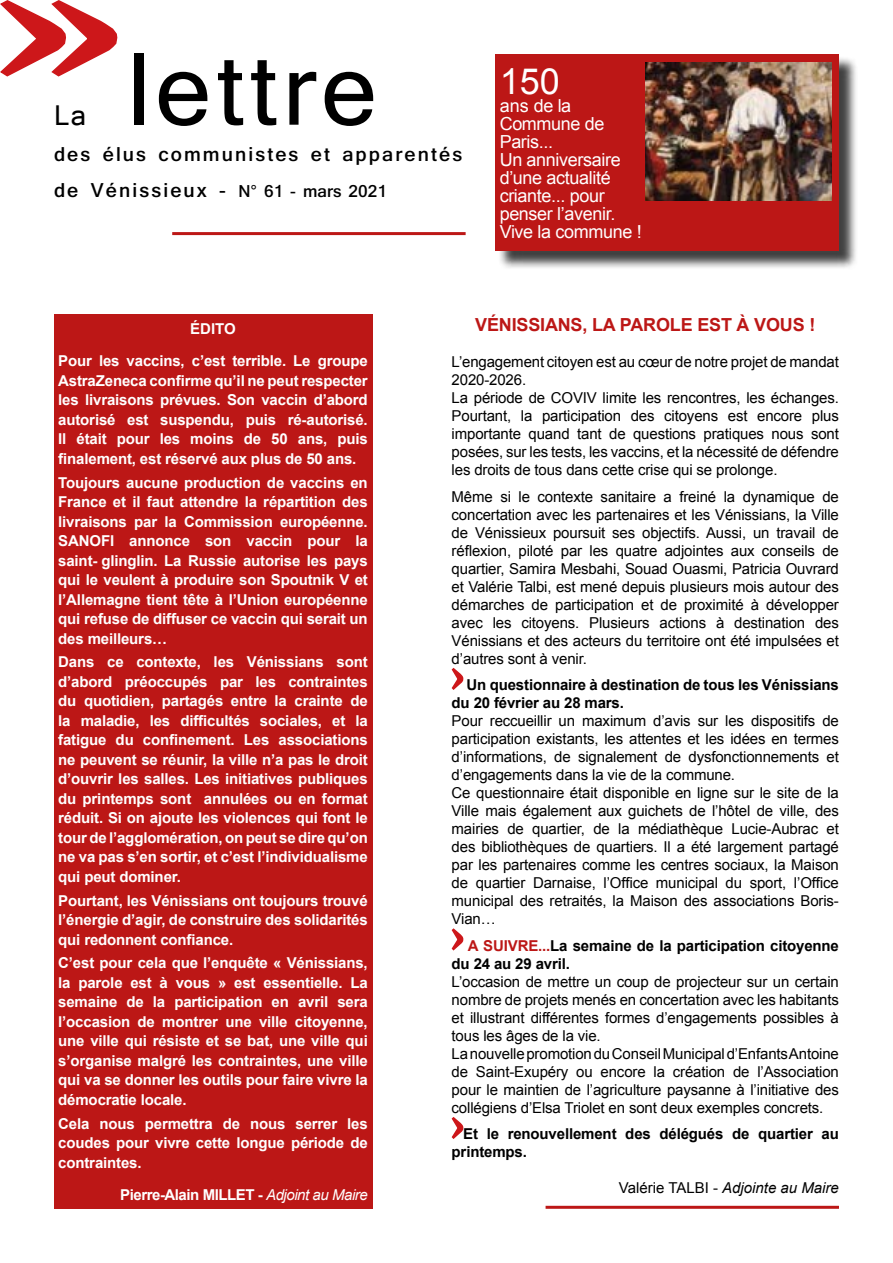
<style>
.page{position:relative;width:893px;height:1263px;background:#fff}
.page>*{position:absolute;margin:0;border:0;box-sizing:border-box;transform-origin:0 0}
.t1{font:108px "Shruti";letter-spacing:.05em;color:#000}
.t2{font:36px "Arial";color:#fff}
.t3{font:30px "Shruti";color:#000}
.t4{font:700 21px/36px "Shruti";letter-spacing:.1em;color:#000}
.t5{font:18px/18px "Arial";letter-spacing:-.02em;color:#fff}
.t6{font:700 18px "Arial";letter-spacing:-.01em;color:#bc1716}
.t7{font:15px/18px "Arial";letter-spacing:-.01em;color:#000}
.t8{font:700 15px/19.5px "Arial";letter-spacing:-.01em;color:#fff;text-align:justify}
.t9{font:700 15px/18px "Arial";letter-spacing:-.01em;color:#000}
.t10{font:700 15px "Arial";letter-spacing:-.03em;color:#fff}
.t11{font:italic 15px "Arial";color:#000}
.s1{font-size:18px}
.s2{font-weight:400;font-style:italic}
.s3{color:#bc1716}
.s4{font-style:normal}
</style>
<div class="page">
<div style="left:498px;top:57px;width:360px;height:213px;background:#000;opacity:.75"></div>
<div style="left:495px;top:54px;width:344px;height:197px;background:#bc1716"></div>
<svg style="left:451px;top:667px;width:13px;height:23px"></svg>
<svg style="left:451px;top:928px;width:13px;height:23px"></svg>
<svg style="left:451px;top:1117px;width:13px;height:22px"></svg>
<div style="left:54px;top:315px;width:318px;height:894px;background:#bc1716"></div>
<svg style="left:0;top:0;width:118px;height:77px"></svg>
<hr style="left:546px;top:1206px;width:293px;height:3px;background:#bc1716">
<hr style="left:172px;top:232px;width:294px;height:3px;background:#bc1716">
<img style="left:645px;top:63px;width:186px;height:137px">
<h1 class="t1" style="left:127px;top:24px;width:251px">lettre</h1>
<h3 class="t4" style="left:54px;top:135px;width:410px">des élus communistes et apparentés de Vénissieux - <span class="s1">N° 61 - mars 2021</span></h3>
<h3 class="t3" style="left:54px;top:97px;width:34px">La</h3>
<h2 class="t2" style="left:500px;top:57px;width:62px">150</h2>
<p class="t5" style="left:500px;top:96px;width:143px">ans de la<br>Commune de<br>Paris...<br>Un anniversaire d’une actualité criante... pour penser l’avenir.<br>Vive la commune !</p>
<p class="t8" style="left:58px;top:313px;width:311px;line-height:32.2px;text-align:center">ÉDITO<br>Pour les vaccins, c’est terrible. Le groupe</p>
<p class="t8" style="left:58px;top:371px;width:311px">AstraZeneca confirme qu’il ne peut respecter les livraisons prévues. Son vaccin d’abord autorisé est suspendu, puis ré-autorisé.<br>Il était pour les moins de 50 ans, puis finalement, est réservé aux plus de 50 ans.</p>
<p class="t8" style="left:58px;top:473px;width:311px">Toujours aucune production de vaccins en France et il faut attendre la répartition des livraisons par la Commission européenne.<br>SANOFI annonce son vaccin pour la saint- glinglin. La Russie autorise les pays qui le veulent à produire son Spoutnik V et l’Allemagne tient tête à l’Union européenne qui refuse de diffuser ce vaccin qui serait un des meilleurs…</p>
<p class="t8" style="left:58px;top:653px;width:311px">Dans ce contexte, les Vénissians sont d’abord préoccupés par les contraintes du quotidien, partagés entre la crainte de la maladie, les difficultés sociales, et la fatigue du confinement. Les associations ne peuvent se réunir, la ville n’a pas le droit d’ouvrir les salles. Les initiatives publiques du printemps sont annulées ou en format réduit. Si on ajoute les violences qui font le tour de l’agglomération, on peut se dire qu’on ne va pas s’en sortir, et c’est l’individualisme qui peut dominer.</p>
<p class="t8" style="left:58px;top:891px;width:311px">Pourtant, les Vénissians ont toujours trouvé l’énergie d’agir, de construire des solidarités qui redonnent confiance.</p>
<p class="t8" style="left:58px;top:954px;width:311px">C’est pour cela que l’enquête « Vénissians, la parole est à vous » est essentielle. La semaine de la participation en avril sera l’occasion de montrer une ville citoyenne, une ville qui résiste et se bat, une ville qui s’organise malgré les contraintes, une ville qui va se donner les outils pour faire vivre la démocratie locale.</p>
<p class="t8" style="left:58px;top:1114px;width:311px">Cela nous permettra de nous serrer les coudes pour vivre cette longue période de contraintes.</p>
<p class="t10" style="left:120px;top:1185px;width:249px">Pierre-Alain MILLET - <span class="s2">Adjoint au Maire</span></p>
<p class="t6" style="left:475px;top:313px;width:342px">VÉNISSIANS, LA PAROLE EST À VOUS !</p>
<p class="t7" style="left:452px;top:353px;width:389px">L’engagement citoyen est au cœur de notre projet de mandat 2020-2026.<br>La période de COVIV limite les rencontres, les échanges.<br>Pourtant, la participation des citoyens est encore plus importante quand tant de questions pratiques nous sont posées, sur les tests, les vaccins, et la nécessité de défendre les droits de tous dans cette crise qui se prolonge.</p>
<p class="t7" style="left:452px;top:487px;width:389px;text-align:justify">Même si le contexte sanitaire a freiné la dynamique de concertation avec les partenaires et les Vénissians, la Ville de Vénissieux poursuit ses objectifs. Aussi, un travail de réflexion, piloté par les quatre adjointes aux conseils de quartier, Samira Mesbahi, Souad Ouasmi, Patricia Ouvrard et Valérie Talbi, est mené depuis plusieurs mois autour des démarches de participation et de proximité à développer avec les citoyens. Plusieurs actions à destination des Vénissians et des acteurs du territoire ont été impulsées et d’autres sont à venir.</p>
<p class="t9" style="left:452px;top:676px;width:389px;text-indent:15px">Un questionnaire à destination de tous les Vénissians du 20 février au 28 mars.</p>
<p class="t7" style="left:452px;top:712px;width:389px">Pour reccueillir un maximum d’avis sur les dispositifs de participation existants, les attentes et les idées en termes d’informations, de signalement de dysfonctionnements et d’engagements dans la vie de la commune.<br>Ce questionnaire était disponible en ligne sur le site de la Ville mais également aux guichets de l’hôtel de ville, des mairies de quartier, de la médiathèque Lucie-Aubrac et des bibliothèques de quartiers. Il a été largement partagé par les partenaires comme les centres sociaux, la Maison de quartier Darnaise, l’Office municipal du sport, l’Office municipal des retraités, la Maison des associations Boris-Vian…</p>
<p class="t9" style="left:452px;top:937px;width:389px;text-indent:16px"><span class="s3">A SUIVRE...</span>La semaine de la participation citoyenne du 24 au 29 avril.</p>
<p class="t7" style="left:452px;top:972px;width:389px">L’occasion de mettre un coup de projecteur sur un certain nombre de projets menés en concertation avec les habitants et illustrant différentes formes d’engagements possibles à tous les âges de la vie.<br>La nouvelle promotion du Conseil Municipal d’Enfants Antoine de Saint-Exupéry ou encore la création de l’Association pour le maintien de l’agriculture paysanne à l’initiative des collégiens d’Elsa Triolet en sont deux exemples concrets.</p>
<p class="t9" style="left:452px;top:1125px;width:389px;text-indent:12px">Et le renouvellement des délégués de quartier au printemps.</p>
<p class="t11" style="left:619px;top:1178px;width:222px"><span class="s4">Valérie TALBI -</span> Adjointe au Maire</p>
</div>
